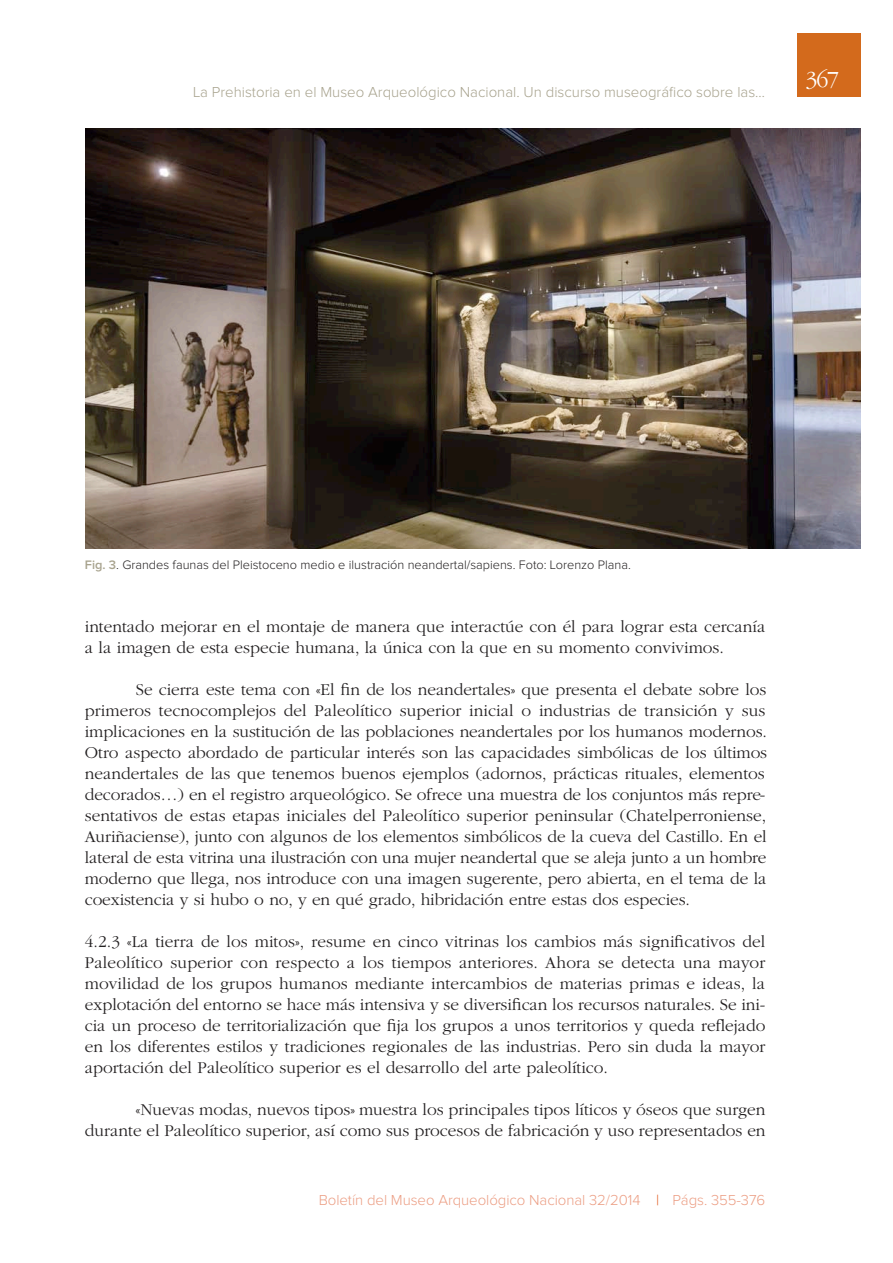
<style>
.page{position:relative;width:893px;height:1263px;background:#fff}
.page>*{position:absolute;margin:0;border:0;box-sizing:border-box;transform-origin:0 0}
.t1{font:300 24px "ITC Garamond Std";color:#fff}
.t2{font:300 17.25px/21px "ITC Garamond Std";color:#232021}
.t3{font:300 15px "Proxima Nova";color:#a8a38e}
.t4{font:300 15px "Proxima Nova";letter-spacing:-.005em;color:#ec9e84}
.t5{font:300 12.75px "Proxima Nova";color:#232021}
.s1{font-weight:600;color:#a8a38e}
.s2{color:#e05517}
</style>
<div class="page">
<div style="left:797px;top:33px;width:64px;height:64px;background:#d36a1c"></div>
<img style="left:85px;top:128px;width:776px;height:421px">
<p class="t3" style="left:193px;top:85px;width:573px">La Prehistoria en el Museo Arqueológico Nacional. Un discurso museográfico sobre las…</p>
<h1 class="t1" style="left:805px;top:70px;width:35px">367</h1>
<p class="t5" style="left:85px;top:559px;width:547px"><span class="s1">Fig. 3</span>. Grandes faunas del Pleistoceno medio e ilustración neandertal/sapiens. Foto: Lorenzo Plana.</p>
<p class="t2" style="left:85px;top:618px;width:682px">intentado mejorar en el montaje de manera que interactúe con él para lograr esta cercanía a la imagen de esta especie humana, la única con la que en su momento convivimos.</p>
<p class="t2" style="left:85px;top:681px;width:684px;text-indent:51px">Se cierra este tema con «El fin de los neandertales» que presenta el debate sobre los primeros tecnocomplejos del Paleolítico superior inicial o industrias de transición y sus implicaciones en la sustitución de las poblaciones neandertales por los humanos modernos.<br>Otro aspecto abordado de particular interés son las capacidades simbólicas de los últimos neandertales de las que tenemos buenos ejemplos (adornos, prácticas rituales, elementos decorados…) en el registro arqueológico. Se ofrece una muestra de los conjuntos más repre&shy;sentativos de estas etapas iniciales del Paleolítico superior peninsular (Chatelperroniense, Auriñaciense), junto con algunos de los elementos simbólicos de la cueva del Castillo. En el lateral de esta vitrina una ilustración con una mujer neandertal que se aleja junto a un hombre moderno que llega, nos introduce con una imagen sugerente, pero abierta, en el tema de la coexistencia y si hubo o no, y en qué grado, hibridación entre estas dos especies.</p>
<p class="t2" style="left:85px;top:933px;width:682px;text-align:justify">4.2.3 «La tierra de los mitos», resume en cinco vitrinas los cambios más significativos del Paleolítico superior con respecto a los tiempos anteriores. Ahora se detecta una mayor movilidad de los grupos humanos mediante intercambios de materias primas e ideas, la explotación del entorno se hace más intensiva y se diversifican los recursos naturales. Se ini&shy;cia un proceso de territorialización que fija los grupos a unos territorios y queda reflejado en los diferentes estilos y tradiciones regionales de las industrias. Pero sin duda la mayor aportación del Paleolítico superior es el desarrollo del arte paleolítico.</p>
<p class="t2" style="left:85px;top:1101px;width:682px;text-align:right">«Nuevas modas, nuevos tipos» muestra los principales tipos líticos y óseos que surgen durante el Paleolítico superior, así como sus procesos de fabricación y uso representados en</p>
<p class="t4" style="left:319px;top:1193px;width:448px">Boletín del Museo Arqueológico Nacional 32/2014 <span class="s2">|</span> Págs. 355-376</p>
</div>
